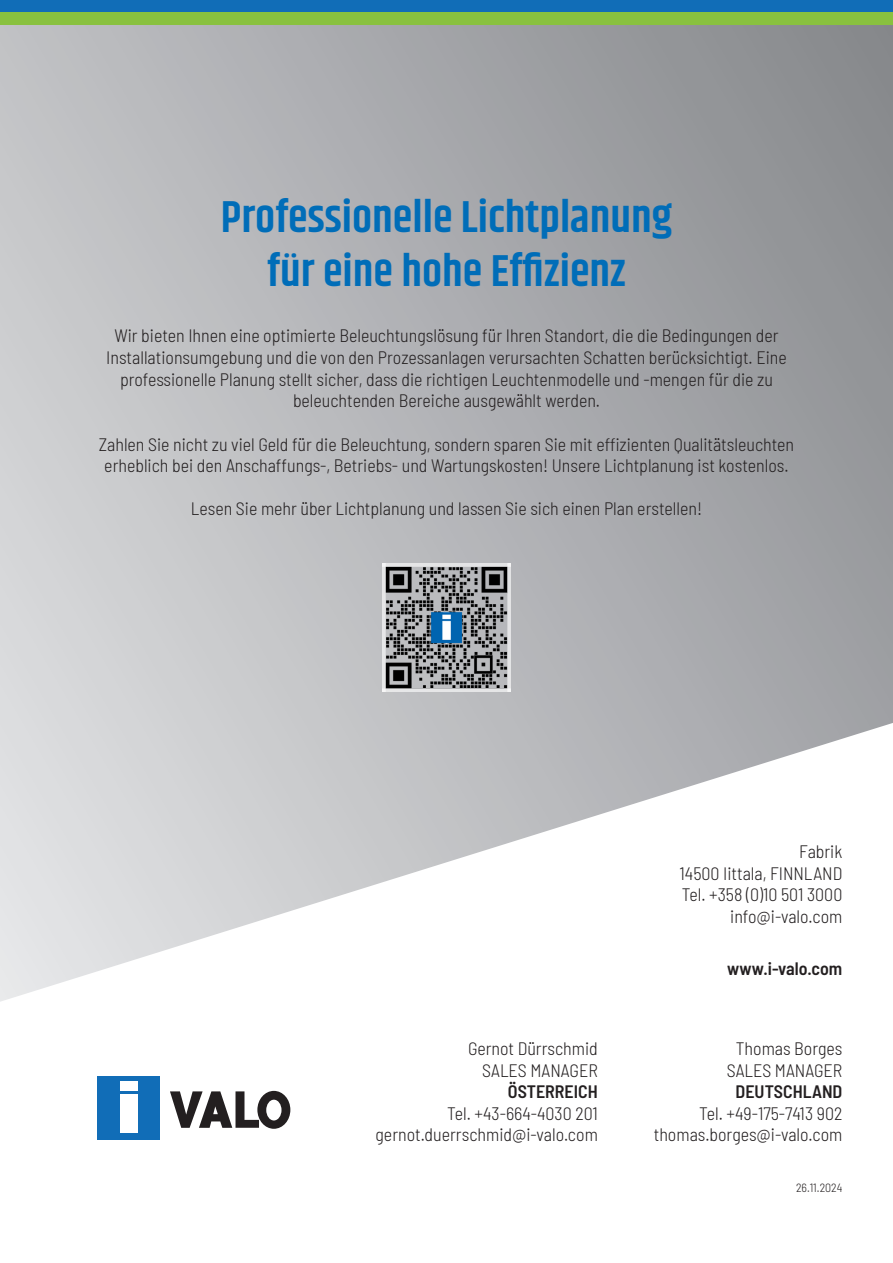
<style>
.page{position:relative;width:893px;height:1263px;background:#fff}
.page>*{position:absolute;margin:0;border:0;box-sizing:border-box;transform-origin:0 0}
.t1{font:600 45px "Khand";color:#006db8}
.t2{font:300 semi-condensed 18px/21.6px "Barlow";color:#231f20;text-align:center}
.t3{font:600 semi-condensed 18px "Barlow";color:#231f20}
.t4{font:300 semi-condensed 12px "Barlow";color:#231f20}
.s1{font-weight:600}
</style>
<div class="page">
<div style="left:0;top:3px;width:893px;height:1030px;background:linear-gradient(to right,#ceced1,#929498)"></div>
<img style="left:866px;top:24px;width:27px;height:681px">
<svg style="left:0;top:723px;width:893px;height:417px"></svg>
<div style="left:98px;top:1076px;width:62px;height:64px;background:#116db7"></div>
<div style="left:120px;top:1082px;width:17px;height:9px;background:#fff"></div>
<div style="left:120px;top:1095px;width:17px;height:38px;background:#fff"></div>
<svg style="left:170px;top:1091px;width:120px;height:38px"></svg>
<div style="left:0;top:0;width:893px;height:18px;background:#116db7"></div>
<div style="left:0;top:12px;width:893px;height:12px;background:#89c13f"></div>
<img style="left:383px;top:564px;width:127px;height:127px">
<p class="t1" style="left:221px;top:187px;width:453px">Professionelle Lichtplanung</p>
<p class="t1" style="left:267px;top:241px;width:360px">für eine hohe Effizienz</p>
<p class="t2" style="left:106px;top:324px;width:682px">Wir bieten Ihnen eine optimierte Beleuchtungslösung für Ihren Standort, die die Bedingungen der Installationsumgebung und die von den Prozessanlagen verursachten Schatten berücksichtigt. Eine professionelle Planung stellt sicher, dass die richtigen Leuchtenmodelle und -mengen für die zu beleuchtenden Bereiche ausgewählt werden.</p>
<p class="t2" style="left:99px;top:432px;width:697px">Zahlen Sie nicht zu viel Geld für die Beleuchtung, sondern sparen Sie mit effizienten Qualitätsleuchten erheblich bei den Anschaffungs-, Betriebs- und Wartungskosten! Unsere Lichtplanung ist kostenlos.</p>
<p class="t2" style="left:191px;top:497px;width:513px">Lesen Sie mehr über Lichtplanung und lassen Sie sich einen Plan erstellen!</p>
<p class="t2" style="left:468px;top:1036px;width:131px">Gernot Dürrschmid</p>
<p class="t2" style="left:482px;top:1058px;width:117px;text-align:right">SALES MANAGER<br><span class="s1">ÖSTERREICH</span></p>
<p class="t2" style="left:447px;top:1101px;width:152px">Tel. +43-664-4030 201</p>
<p class="t2" style="left:376px;top:1123px;width:224px">gernot.duerrschmid@i-valo.com</p>
<p class="t2" style="left:799px;top:840px;width:45px">Fabrik</p>
<p class="t2" style="left:680px;top:861px;width:164px">14500 Iittala, FINNLAND</p>
<p class="t2" style="left:682px;top:883px;width:162px">Tel. +358 (0)10 501 3000</p>
<p class="t2" style="left:730px;top:904px;width:114px">info@i-valo.com</p>
<p class="t3" style="left:727px;top:956px;width:117px">www.i-valo.com</p>
<p class="t2" style="left:736px;top:1036px;width:108px">Thomas Borges</p>
<p class="t2" style="left:727px;top:1058px;width:117px">SALES MANAGER<br><span class="s1">DEUTSCHLAND</span></p>
<p class="t2" style="left:699px;top:1101px;width:145px">Tel. +49-175-7413 902</p>
<p class="t2" style="left:654px;top:1123px;width:190px">thomas.borges@i-valo.com</p>
<p class="t4" style="left:796px;top:1179px;width:48px">26.11.2024</p>
</div>
